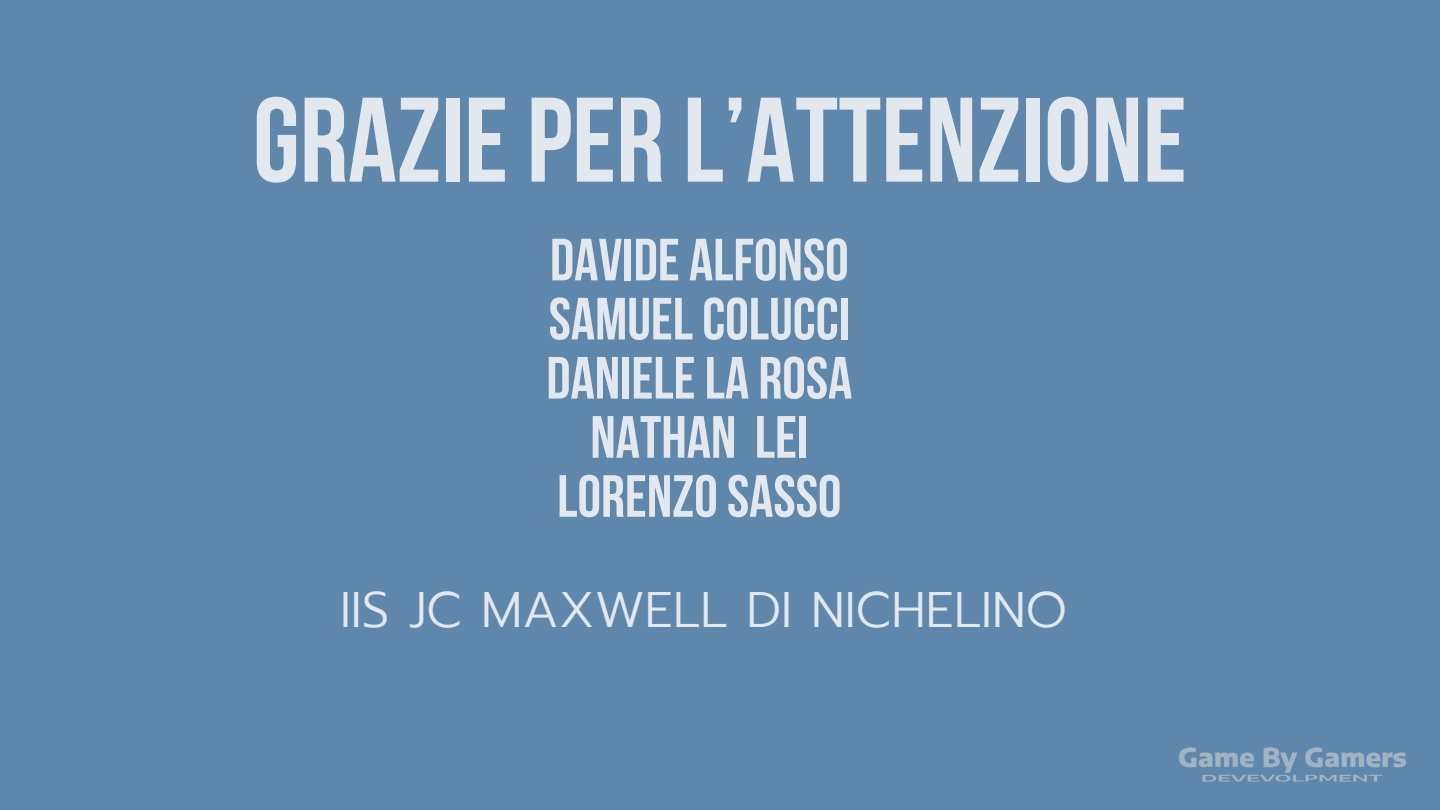
<style>
.page{position:relative;width:1440px;height:810px;background:#5f86ab}
.page>*{position:absolute;margin:0;border:0;box-sizing:border-box;transform-origin:0 0}
.t1{font:120px "Bebas Neue Cyrillic";color:#e3e8ee}
.t2{font:59.5px/59.1px "Bebas Neue Cyrillic";color:#e3e8ee;text-align:center}
.t3{font:300 49.8px "Prompt";color:#e3e8ee}
</style>
<div class="page">
<img style="left:1178px;top:747px;width:229px;height:35px">
<h1 class="t1" style="left:253px;top:92px;width:935px">GRAZIEPER L’ATTENZIONE</h1>
<h2 class="t2" style="left:546px;top:236px;width:308px">DAVIDE ALFONSO<br>SAMUELCOLUCCI<br>DANIELELA ROSA<br>NATHAN LEI<br>LORENZOSASSO</h2>
<p class="t3" style="left:340px;top:573px;width:729px">IIS JC MAXWELL DI NICHELINO</p>
</div>
